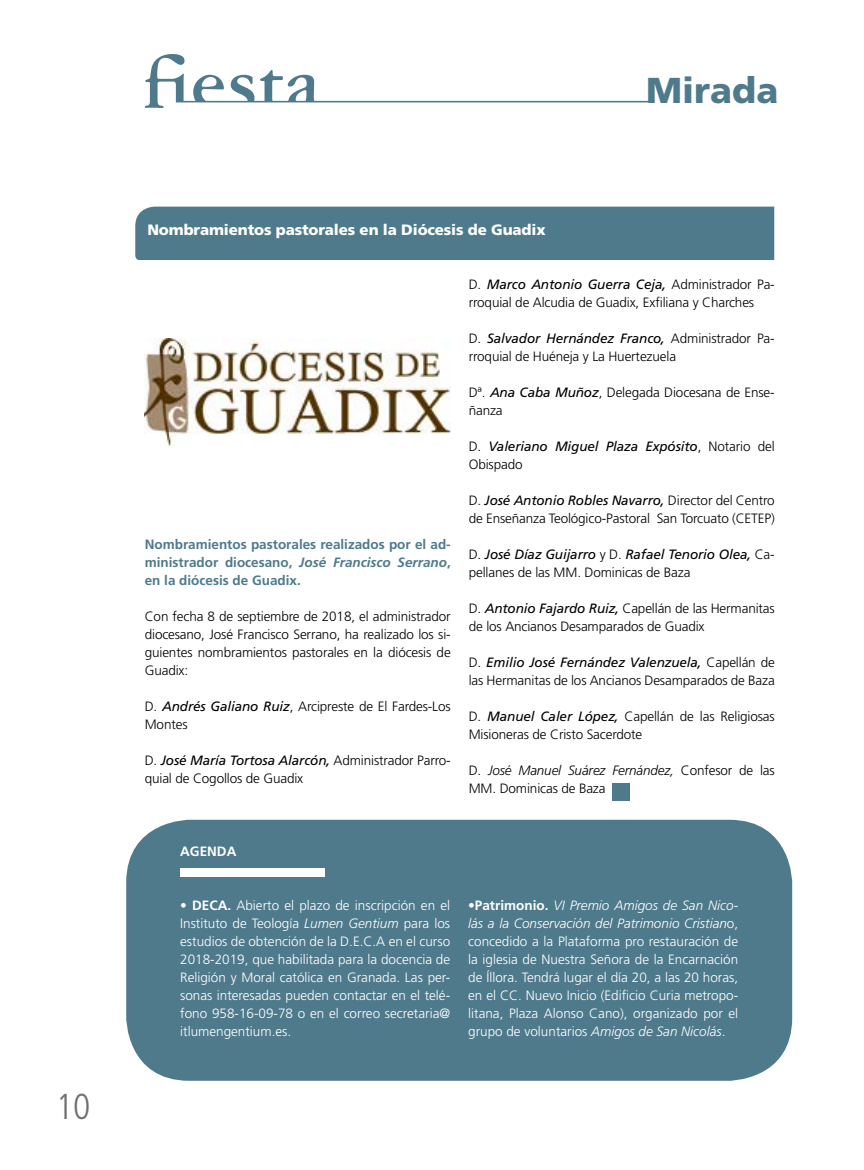
<style>
.page{position:relative;width:864px;height:1170px;background:#fff}
.page>*{position:absolute;margin:0;border:0;box-sizing:border-box;transform-origin:0 0}
.t1{font:900 36px "Frutiger LT Std";color:#4f7a8c}
.t2{font:300 condensed 36px "Frutiger LT Std";color:#706f6f}
.t3{font:900 15px "Frutiger LT Std";letter-spacing:-.01em;color:#fff}
.t4{font:300 13.5px/18px "Frutiger LT Std";letter-spacing:-.01em;color:#000}
.t5{font:300 13.5px/18px "Frutiger LT Std";color:#fff;text-align:justify}
.t6{font:700 13.5px/18px "Frutiger LT Std";color:#4f7a8c;text-align:justify}
.t7{font:italic 13.5px/18px "Frutiger LT Std";letter-spacing:-.01em;color:#000}
.t8{font:700 13.5px "Frutiger LT Std";color:#fff}
.s1{font-style:italic}
.s2{font-weight:400;font-style:italic}
.s3{font-weight:300;font-style:normal}
.s4{font-weight:700}
</style>
<div class="page">
<svg style="left:145px;top:54px;width:504px;height:54px"></svg>
<div style="left:135px;top:207px;width:639px;height:53px;background:#4f7a8c"></div>
<img style="left:144px;top:338px;width:307px;height:108px">
<div style="left:612px;top:783px;width:18px;height:18px;background:#4f7a8c"></div>
<div style="left:126px;top:820px;width:666px;height:261px;background:#4f7a8c;border-radius:63px"></div>
<div style="left:180px;top:868px;width:144px;height:9px;background:#fff"></div>
<h1 class="t2" style="left:56px;top:1086px;width:36px">10</h1>
<p class="t3" style="left:147px;top:220px;width:400px">Nombramientos pastorales en la Diócesis de Guadix</p>
<h1 class="t1" style="left:646px;top:68px;width:134px">Mirada</h1>
<p class="t6" style="left:145px;top:535px;width:308px">Nombramientos pastorales realizados por el ad&shy;ministrador diocesano, <span class="s1">José Francisco Serrano</span>, en la diócesis de Guadix.</p>
<p class="t4" style="left:145px;top:607px;width:308px;text-align:justify">Con fecha 8 de septiembre de 2018, el administrador diocesano, José Francisco Serrano, ha realizado los si&shy;guientes nombramientos pastorales en la diócesis de Guadix:</p>
<p class="t4" style="left:145px;top:697px;width:308px">D. <span class="s2">Andrés Galiano Ruiz</span>, Arcipreste de El Fardes-Los<br>Montes</p>
<p class="t4" style="left:145px;top:751px;width:307px">D. <span class="s2">José María Tortosa Alarcón,</span> Administrador Parro&shy;quial de Cogollos de Guadix</p>
<p class="t4" style="left:469px;top:275px;width:308px">D. <span class="s2">Marco Antonio Guerra Ceja,</span> Administrador Pa&shy;rroquial de Alcudia de Guadix, Exfiliana y Charches</p>
<p class="t4" style="left:469px;top:329px;width:307px">D. <span class="s2">Salvador Hernández Franco,</span> Administrador Pa&shy;rroquial de Huéneja y La Huertezuela</p>
<p class="t4" style="left:469px;top:383px;width:307px">Dª. <span class="s2">Ana Caba Muñoz</span>, Delegada Diocesana de Ense&shy;ñanza</p>
<p class="t7" style="left:469px;top:437px;width:307px"><span class="s3">D.</span> Valeriano Miguel Plaza Expósito<span class="s3">, Notario del<br>Obispado</span></p>
<p class="t4" style="left:469px;top:491px;width:308px">D. <span class="s2">José Antonio Robles Navarro,</span> Director del Centro de Enseñanza Teológico-Pastoral San Torcuato (CETEP)</p>
<p class="t4" style="left:469px;top:545px;width:307px">D. <span class="s2">José Díaz Guijarro</span> y D. <span class="s2">Rafael Tenorio Olea,</span> Ca&shy;pellanes de las MM. Dominicas de Baza</p>
<p class="t4" style="left:469px;top:599px;width:308px">D. <span class="s2">Antonio Fajardo Ruiz,</span> Capellán de las Hermanitas de los Ancianos Desamparados de Guadix</p>
<p class="t4" style="left:469px;top:653px;width:308px">D. <span class="s2">Emilio José Fernández Valenzuela,</span> Capellán de las Hermanitas de los Ancianos Desamparados de Baza</p>
<p class="t4" style="left:469px;top:707px;width:308px">D. <span class="s2">Manuel Caler López,</span> Capellán de las Religiosas<br>Misioneras de Cristo Sacerdote</p>
<p class="t4" style="left:469px;top:761px;width:307px">D. <span class="s1">José Manuel Suárez Fernández,</span> Confesor de las<br>MM. Dominicas de Baza</p>
<p class="t8" style="left:180px;top:843px;width:58px">AGENDA</p>
<p class="t5" style="left:180px;top:896px;width:272px"><span class="s4">• DECA.</span> Abierto el plazo de inscripción en el Instituto de Teología <span class="s1">Lumen Gentium</span> para los estudios de obtención de la D.E.C.A en el curso 2018-2019, que habilitada para la docencia de Religión y Moral católica en Granada. Las per&shy;sonas interesadas pueden contactar en el telé&shy;fono 958-16-09-78 o en el correo secretaria@ itlumengentium.es.</p>
<p class="t5" style="left:468px;top:896px;width:272px"><span class="s4">•Patrimonio.</span> <span class="s1">VI Premio Amigos de San Nico&shy;lás a la Conservación del Patrimonio Cristian</span>o, concedido a la Plataforma pro restauración de la iglesia de Nuestra Señora de la Encarnación de Íllora. Tendrá lugar el día 20, a las 20 horas, en el CC. Nuevo Inicio (Edificio Curia metropo&shy;litana, Plaza Alonso Cano), organizado por el grupo de voluntarios <span class="s1">Amigos de San Nicolás</span>.</p>
</div>
